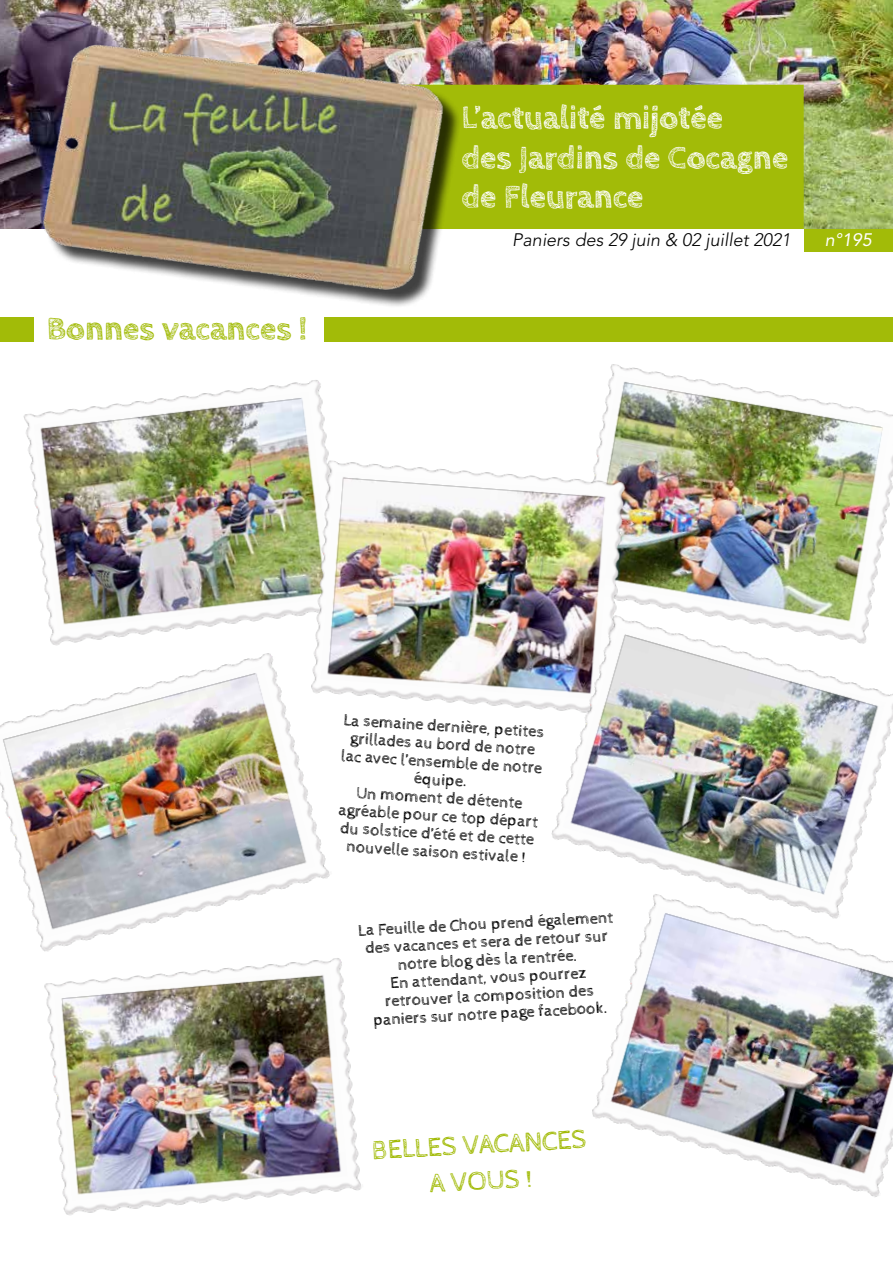
<style>
.page{position:relative;width:893px;height:1263px;background:#fff}
.page>*{position:absolute;margin:0;border:0;box-sizing:border-box;transform-origin:0 0}
.t1{font:700 33px/39.6px "Cabin Sketch";color:#fff}
.t2{font:700 33px "Cabin Sketch";color:#a2bb08}
.t3{font:27px/36px "Cabin Sketch";color:#a2bb08;text-align:center}
.t4{font:italic 300 18px "Avenir LT Std";color:#000}
.t5{font:italic 18px "Avenir LT Std";color:#fff}
.t6{font:16.5px/18px "Cabin Sketch";color:#000;text-align:center}
</style>
<div class="page">
<img style="left:0;top:0;width:893px;height:229px">
<div style="left:395px;top:85px;width:409px;height:144px;background:#a2bb08"></div>
<img style="left:21px;top:32px;width:440px;height:271px">
<div style="left:804px;top:229px;width:89px;height:22px;background:#a2bb08"></div>
<div style="left:0;top:318px;width:893px;height:24px;background:#a2bb08"></div>
<div style="left:34px;top:310px;width:289px;height:39px;background:#fff"></div>
<img style="left:596px;top:364px;width:297px;height:250px">
<img style="left:23px;top:380px;width:306px;height:266px">
<img style="left:309px;top:460px;width:318px;height:250px">
<img style="left:0;top:651px;width:333px;height:301px">
<img style="left:549px;top:614px;width:344px;height:279px">
<img style="left:44px;top:958px;width:317px;height:257px">
<img style="left:592px;top:893px;width:301px;height:304px">
<h1 class="t2" style="left:47px;top:310px;width:262px">Bonnes vacances !</h1>
<h1 class="t1" style="left:461px;top:99px;width:328px">L’actualité mijotée<br>des Jardins de Cocagne de Fleurance</h1>
<p class="t4" style="left:512px;top:229px;width:280px">Paniers des 29 juin &amp; 02 juillet 2021</p>
<p class="t5" style="left:825px;top:230px;width:49px">n°195</p>
<p class="t6" style="left:343px;top:712px;width:203px;rotate:3deg">La semaine dernière, petites grillades au bord de notre lac avec l’ensemble de notre équipe.<br>Un moment de détente agréable pour ce top départ du solstice d’été et de cette nouvelle saison estivale !</p>
<p class="t6" style="left:358px;top:922px;width:257px;rotate:-3deg">La Feuille de Chou prend également des vacances et sera de retour sur notre blog dès la rentrée.<br>En attendant, vous pourrez retrouver la composition des paniers sur notre page facebook.</p>
<h2 class="t3" style="left:371px;top:1132px;width:216px;rotate:-3deg">BELLES VACANCES<br>A VOUS !</h2>
</div>
